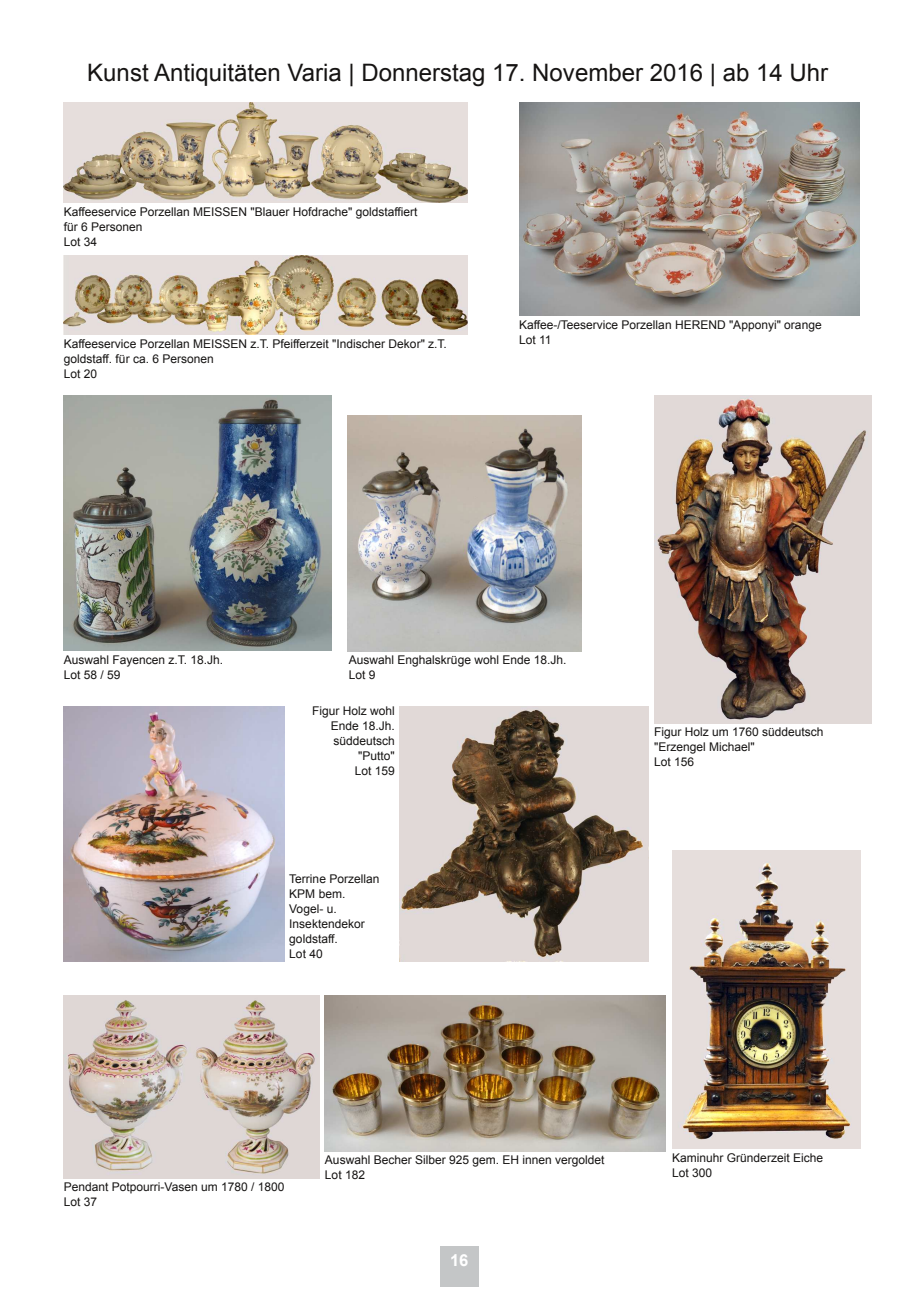
<style>
.page{position:relative;width:919px;height:1289px;background:#fff}
.page>*{position:absolute;margin:0;border:0;box-sizing:border-box;transform-origin:0 0}
.t1{font:24px "Arial";color:#161413}
.t2{font:700 16.5px "Arial";color:#fff}
.t3{font:12px/15px "Arial";color:#161413}
</style>
<div class="page">
<div style="left:440px;top:1246px;width:38px;height:41px;background:#c4c6c7"></div>
<img style="left:64px;top:102px;width:404px;height:100px">
<img style="left:64px;top:255px;width:404px;height:79px">
<img style="left:519px;top:102px;width:340px;height:213px">
<img style="left:654px;top:395px;width:217px;height:328px">
<img style="left:64px;top:395px;width:268px;height:256px">
<img style="left:347px;top:415px;width:234px;height:236px">
<img style="left:672px;top:850px;width:188px;height:298px">
<img style="left:400px;top:706px;width:248px;height:255px">
<img style="left:64px;top:706px;width:220px;height:255px">
<img style="left:64px;top:995px;width:255px;height:183px">
<img style="left:325px;top:995px;width:340px;height:156px">
<h1 class="t1" style="left:87px;top:64px;width:742px">Kunst Antiquitäten Varia | Donnerstag 17. November 2016 | ab 14 Uhr</h1>
<p class="t3" style="left:64px;top:205px;width:355px">Kaffeeservice Porzellan MEISSEN "Blauer Hofdrache" goldstaffiert für 6 Personen<br>Lot 34</p>
<p class="t3" style="left:64px;top:337px;width:384px">Kaffeeservice Porzellan MEISSEN z.T. Pfeifferzeit "Indischer Dekor" z.T. goldstaff. für ca. 6 Personen<br>Lot 20</p>
<p class="t3" style="left:519px;top:318px;width:304px">Kaffee-/Teeservice Porzellan HEREND "Apponyi" orange<br>Lot 11</p>
<p class="t3" style="left:64px;top:653px;width:161px">Auswahl Fayencen z.T. 18.Jh.<br>Lot 58 / 59</p>
<p class="t3" style="left:349px;top:653px;width:219px">Auswahl Enghalskrüge wohl Ende 18.Jh.<br>Lot 9</p>
<p class="t3" style="left:312px;top:704px;width:84px;text-align:right">Figur Holz wohl<br>Ende 18.Jh. süddeutsch "Putto"<br>Lot 159</p>
<p class="t3" style="left:289px;top:871px;width:92px">Terrine Porzellan<br>KPM bem.<br>Vogel- u.<br>Insektendekor goldstaff.<br>Lot 40</p>
<p class="t3" style="left:654px;top:725px;width:171px">Figur Holz um 1760 süddeutsch "Erzengel Michael"<br>Lot 156</p>
<p class="t3" style="left:64px;top:1180px;width:222px">Pendant Potpourri-Vasen um 1780 / 1800<br>Lot 37</p>
<p class="t3" style="left:325px;top:1153px;width:281px">Auswahl Becher Silber 925 gem. EH innen vergoldet<br>Lot 182</p>
<h2 class="t2" style="left:450px;top:1253px;width:20px">16</h2>
<p class="t3" style="left:672px;top:1150px;width:152px">Kaminuhr Gründerzeit Eiche<br>Lot 300</p>
</div>
